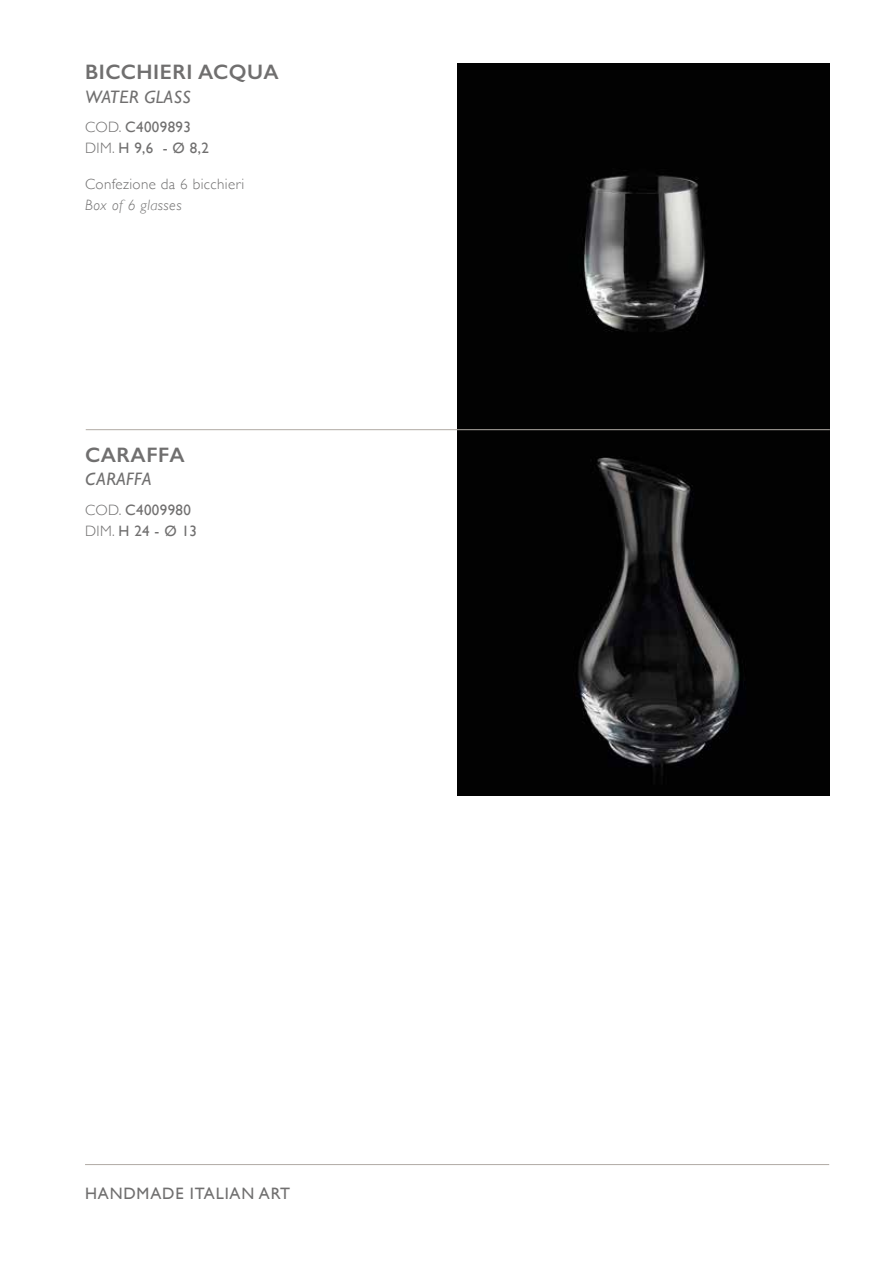
<style>
.page{position:relative;width:893px;height:1263px;background:#fff}
.page>*{position:absolute;margin:0;border:0;box-sizing:border-box;transform-origin:0 0}
.t1{font:600 21px "Gill Sans";letter-spacing:.025em;color:#706f6f}
.t2{font:italic 18px "Gill Sans";letter-spacing:.025em;color:#706f6f}
.t3{font:16.5px "Gill Sans";letter-spacing:.05em;color:#706f6f}
.t4{font:15px/21px "Gill Sans";letter-spacing:.025em;color:#706f6f}
.t5{font:300 15px "Gill Sans";letter-spacing:.025em;color:#706f6f}
.t6{font:italic 300 15px "Gill Sans";letter-spacing:.025em;color:#706f6f}
.s1{font-weight:300}
</style>
<div class="page">
<hr style="left:85px;top:1164px;width:744px;height:1px;background:#b0aaa4">
<img style="left:457px;top:64px;width:372px;height:365px">
<svg style="left:457px;top:430px;width:372px;height:366px;background:#0e0d0e"></svg>
<hr style="left:86px;top:429px;width:744px;height:1px;background:#b0aaa4">
<h1 class="t1" style="left:85px;top:59px;width:195px">BICCHIERI ACQUA</h1>
<p class="t2" style="left:85px;top:86px;width:107px">WATER GLASS</p>
<p class="t4" style="left:85px;top:116px;width:125px"><span class="s1">COD.</span> C4009893<br><span class="s1">DIM.</span> H 9,6 - Ø 8,2</p>
<p class="t5" style="left:85px;top:172px;width:161px">Confezione da 6 bicchieri</p>
<p class="t6" style="left:85px;top:197px;width:98px">Box of 6 glasses</p>
<h1 class="t1" style="left:85px;top:442px;width:101px">CARAFFA</h1>
<p class="t2" style="left:85px;top:469px;width:68px">CARAFFA</p>
<p class="t4" style="left:85px;top:499px;width:113px"><span class="s1">COD.</span> C4009980<br><span class="s1">DIM.</span> H 24 - Ø 13</p>
<p class="t3" style="left:85px;top:1184px;width:207px">HANDMADE ITALIAN ART</p>
</div>
